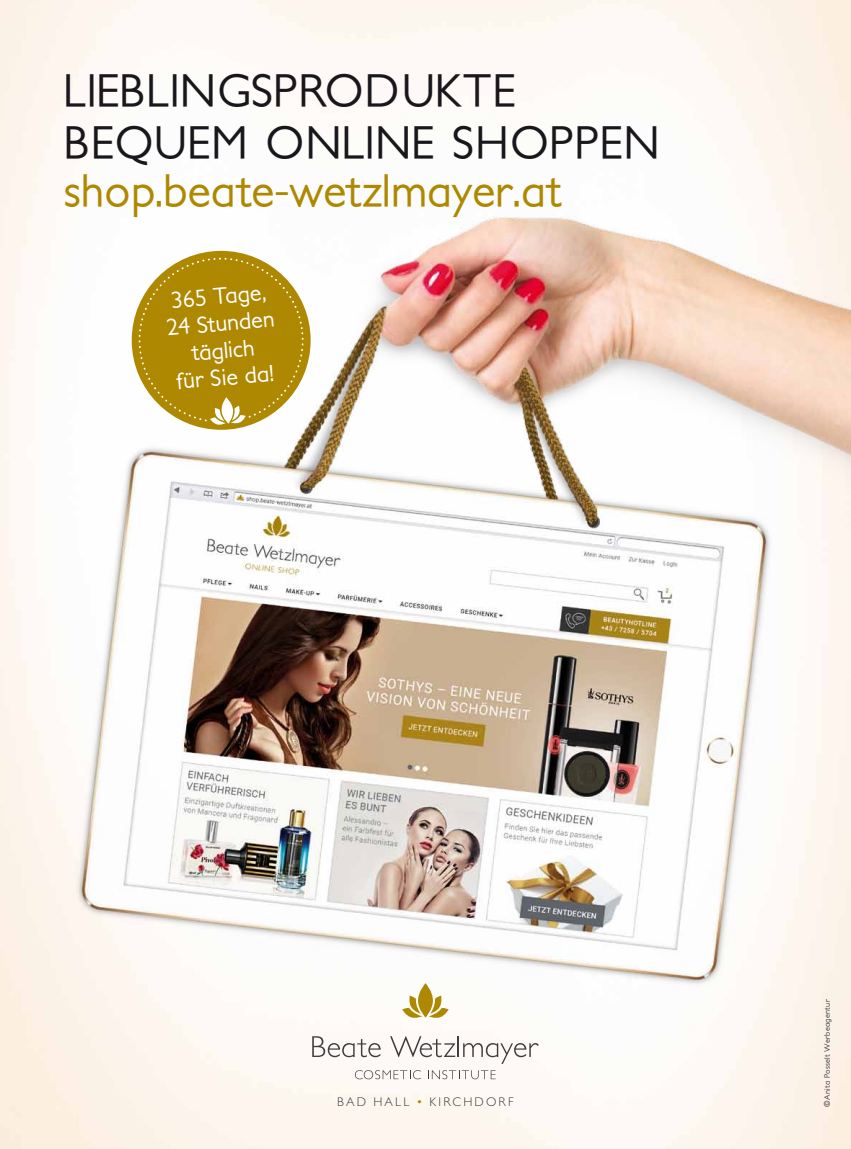
<style>
.page{position:relative;width:851px;height:1149px;background:#fff}
.page>*{position:absolute;margin:0;border:0;box-sizing:border-box;transform-origin:0 0}
.t1{font:500 45.75px/51.4px "Petita";letter-spacing:.005em;color:#1a171c}
.t2{font:500 45.75px "Petita";color:#ae8800}
.t3{font:500 22.8px/27.2px "Petita";color:#fff;text-align:center}
.t4{font:300 12.6px "Petita";letter-spacing:.175em;color:#3e3d40}
.t5{font:500 7.8px "Petita";letter-spacing:.04em;color:#3e3d40}
.s1{color:#ae8800}
</style>
<div class="page">
<img style="left:0;top:0;width:850px;height:1148px">
<img style="left:0;top:158px;width:850px;height:893px">
<svg style="left:428px;top:995px;width:20px;height:23px"></svg>
<svg style="left:402px;top:995px;width:20px;height:23px"></svg>
<svg style="left:418px;top:982px;width:15px;height:35px"></svg>
<svg style="left:312px;top:1035px;width:68px;height:21px"></svg>
<svg style="left:390px;top:1035px;width:65px;height:21px"></svg>
<hr style="left:457px;top:1035px;width:2px;height:21px;background:#3e3d40">
<svg style="left:463px;top:1042px;width:75px;height:21px"></svg>
<svg style="left:355px;top:1069px;width:66px;height:9px"></svg>
<svg style="left:428px;top:1069px;width:67px;height:9px"></svg>
<div style="left:132px;top:251px;width:178px;height:178px;background:#ae8800;border-radius:50%"></div>
<svg style="left:139px;top:258px;width:164px;height:167px"></svg>
<p class="t1" style="left:64px;top:66px;width:475px">LIEBLINGSPROD UKTE<br>BEQUEM ONLINE SHOPP</p>
<p class="t1" style="left:599px;top:117px;width:62px">EN</p>
<p class="t2" style="left:64px;top:164px;width:500px">SHOP.BEATE-WETZLMAYER.AT</p>
<p class="t3" style="left:163px;top:287px;width:116px;rotate:-5deg">365 TAGE,<br>24 STUNDEN<br>TÄGLI CH<br>FÜR SIE DA!</p>
<p class="t4" style="left:337px;top:1094px;width:178px">BA D HA LL <span class="s1">•</span> KIRCH DORF</p>
<p class="t5" style="left:822px;top:1106px;width:109px;rotate:-90deg">©ANITA POSSELT WERBEAGENTUR</p>
</div>
